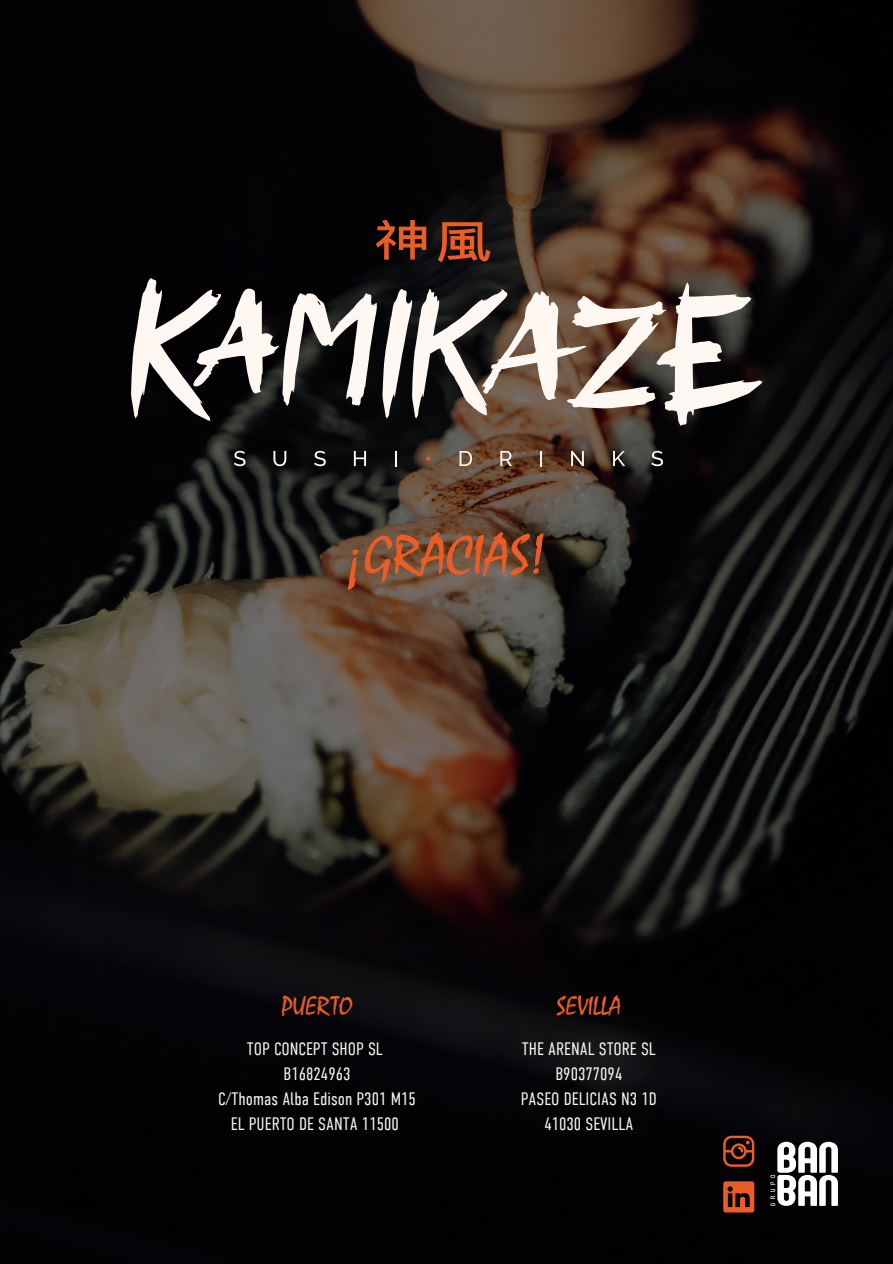
<style>
.page{position:relative;width:893px;height:1264px;background:#fff}
.page>*{position:absolute;margin:0;border:0;box-sizing:border-box;transform-origin:0 0}
.t1{font:53.55px "Mistral";color:#ea5d27}
.t2{font:25.2px "Mistral";color:#ea5d27}
.t3{font:300 18px/24.8px "DIN Condensed";color:#fdf6ec;text-align:center}
</style>
<div class="page">
<img style="left:0;top:0;width:892px;height:1263px">
<svg style="left:376px;top:220px;width:50px;height:40px;background:#672a15"></svg>
<svg style="left:438px;top:222px;width:52px;height:40px;background:#7e371c"></svg>
<svg style="left:131px;top:278px;width:631px;height:147px"></svg>
<svg style="left:234px;top:451px;width:11px;height:15px"></svg>
<svg style="left:273px;top:451px;width:13px;height:15px"></svg>
<svg style="left:314px;top:451px;width:12px;height:15px"></svg>
<svg style="left:354px;top:451px;width:12px;height:15px"></svg>
<svg style="left:395px;top:451px;width:2px;height:15px"></svg>
<svg style="left:426px;top:456px;width:4px;height:4px"></svg>
<svg style="left:459px;top:451px;width:13px;height:15px"></svg>
<svg style="left:500px;top:451px;width:12px;height:15px"></svg>
<svg style="left:540px;top:451px;width:2px;height:15px"></svg>
<svg style="left:571px;top:451px;width:13px;height:15px"></svg>
<svg style="left:613px;top:451px;width:12px;height:15px"></svg>
<svg style="left:651px;top:451px;width:12px;height:15px"></svg>
<svg style="left:770px;top:1141px;width:67px;height:64px"></svg>
<svg style="left:723px;top:1135px;width:31px;height:31px"></svg>
<svg style="left:723px;top:1181px;width:31px;height:31px"></svg>
<h1 class="t1" style="left:346px;top:523px;width:202px">¡GRACIAS!</h1>
<h2 class="t2" style="left:281px;top:991px;width:73px">PUERTO</h2>
<h2 class="t2" style="left:556px;top:991px;width:66px">SEVILLA</h2>
<p class="t3" style="left:218px;top:1036px;width:199px">TOP CONCEPT SHOP SL<br>B16824963<br>C/Thomas Alba Edison P301 M15<br>EL PUERTO DE SANTA 11500</p>
<p class="t3" style="left:521px;top:1036px;width:137px">THE ARENAL STORE SL<br>B90377094<br>PASEO DELICIAS N3 1D<br>41030 SEVILLA</p>
</div>
